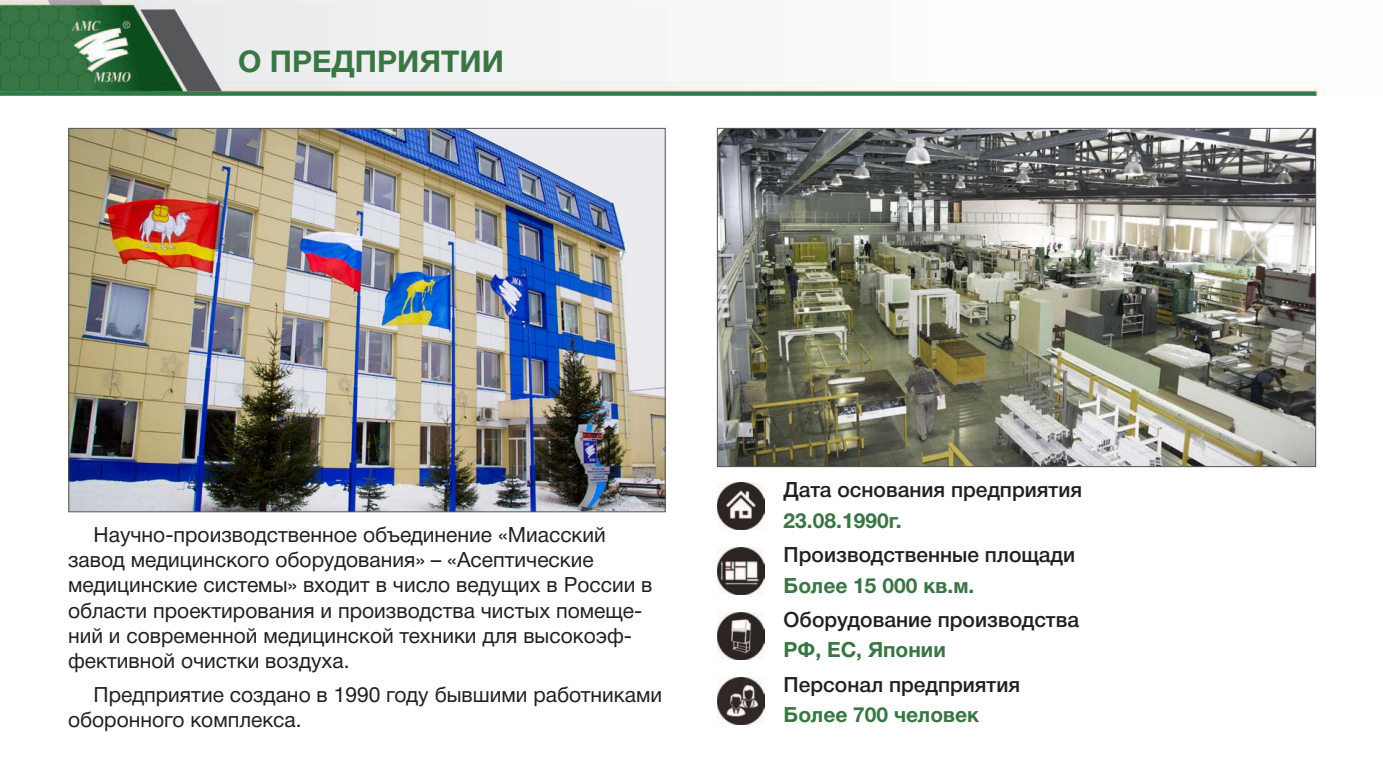
<style>
.page{position:relative;width:1383px;height:778px;background:#fff}
.page>*{position:absolute;margin:0;border:0;box-sizing:border-box;transform-origin:0 0}
.t1{font:700 30px "Helvetica Neue Cyr";color:#397644}
.t2{font:21px/25.2px "Helvetica Neue Cyr";color:#231f20}
.t3{font:500 21px "Helvetica Neue Cyr";color:#231f20}
.t4{font:700 21px "Helvetica Neue Cyr";color:#397644}
</style>
<div class="page">
<img style="left:0;top:0;width:1324px;height:96px">
<img style="left:717px;top:547px;width:47px;height:48px">
<img style="left:717px;top:482px;width:47px;height:48px">
<img style="left:717px;top:677px;width:47px;height:47px">
<img style="left:717px;top:612px;width:47px;height:47px">
<img style="left:70px;top:130px;width:593px;height:380px">
<img style="left:719px;top:130px;width:594px;height:335px">
<h1 class="t1" style="left:238px;top:45px;width:267px">О предприятии</h1>
<p class="t2" style="left:68px;top:522px;width:586px;text-indent:26px">Научно-производственное объединение «Миасский завод медицинского оборудования» – «Асептические медицинские системы» входит в число ведущих в России в области проектирования и производства чистых помеще&shy;ний и современной медицинской техники для высокоэф&shy;фективной очистки воздуха.</p>
<p class="t2" style="left:68px;top:682px;width:595px;text-indent:26px">Предприятие создано в 1990 году бывшими работниками оборонного комплекса.</p>
<p class="t3" style="left:783px;top:478px;width:300px">Дата основания предприятия</p>
<p class="t4" style="left:783px;top:508px;width:119px">23.08.1990г.</p>
<p class="t3" style="left:783px;top:543px;width:293px">Производственные площади</p>
<p class="t4" style="left:783px;top:573px;width:192px">Более 15 000 кв.м.</p>
<p class="t3" style="left:783px;top:608px;width:297px">Оборудование производства</p>
<p class="t4" style="left:783px;top:638px;width:164px">РФ, ЕС, Японии</p>
<p class="t3" style="left:783px;top:673px;width:238px">Персонал предприятия</p>
<p class="t4" style="left:783px;top:703px;width:197px">Более 700 человек</p>
</div>
